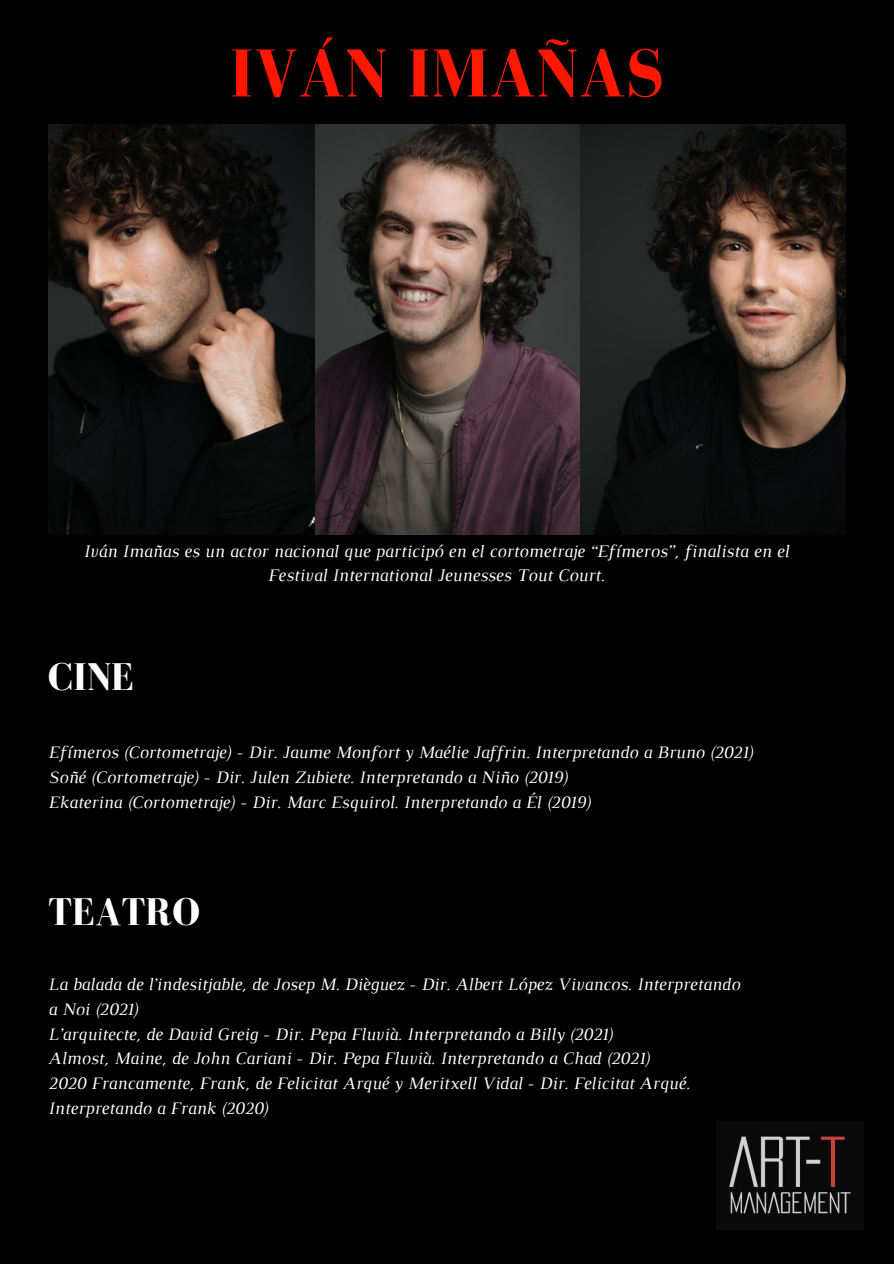
<style>
.page{position:relative;width:894px;height:1264px;background:#fff}
.page>*{position:absolute;margin:0;border:0;box-sizing:border-box;transform-origin:0 0}
.t1{font:700 69.45px "Bodoni FLF";color:#ff1700}
.t2{font:700 39.75px "Bodoni FLF";color:#fff}
.t3{font:italic 18px/24.8px "Luthier";color:#fff;text-align:center}
.t4{font:italic 17.85px/24.8px "Luthier";color:#fff}
</style>
<div class="page">
<div style="left:0;top:0;width:893px;height:1263px;background:#000"></div>
<img style="left:48px;top:124px;width:797px;height:410px">
<img style="left:728px;top:1128px;width:127px;height:87px">
<p class="t1" style="left:229px;top:36px;width:436px">IVÁN IMAÑAS</p>
<h2 class="t3" style="left:83px;top:539px;width:707px">Iván Imañas es un actor nacional que participó en el cortometraje “Efímeros”, finalista en el<br>Festival International Jeunesses Tout Court.</h2>
<p class="t2" style="left:48px;top:655px;width:87px">CINE</p>
<p class="t4" style="left:48px;top:741px;width:706px">Efímeros (Cortometraje) - Dir. Jaume Monfort y Maélie Jaffrin. Interpretando a Bruno (2021)</p>
<p class="t4" style="left:48px;top:766px;width:521px">Soñé (Cortometraje) - Dir. Julen Zubiete. Interpretando a Niño (2019)</p>
<h2 class="t4" style="left:48px;top:791px;width:544px">Ekaterina (Cortometraje) - Dir. Marc Esquirol. Interpretando a Él (2019)</h2>
<p class="t2" style="left:48px;top:889px;width:153px">TEATRO</p>
<p class="t4" style="left:48px;top:973px;width:693px">La balada de l’indesitjable, de Josep M. Dièguez - Dir. Albert López Vivancos. Interpretando a Noi (2021)</p>
<p class="t4" style="left:48px;top:1022px;width:566px">L’arquitecte, de David Greig - Dir. Pepa Fluvià. Interpretando a Billy (2021)</p>
<p class="t4" style="left:48px;top:1047px;width:603px">Almost, Maine, de John Cariani - Dir. Pepa Fluvià. Interpretando a Chad (2021)</p>
<p class="t4" style="left:48px;top:1072px;width:642px">2020 Francamente, Frank, de Felicitat Arqué y Meritxell Vidal - Dir. Felicitat Arqué.<br>Interpretando a Frank (2020)</p>
</div>
